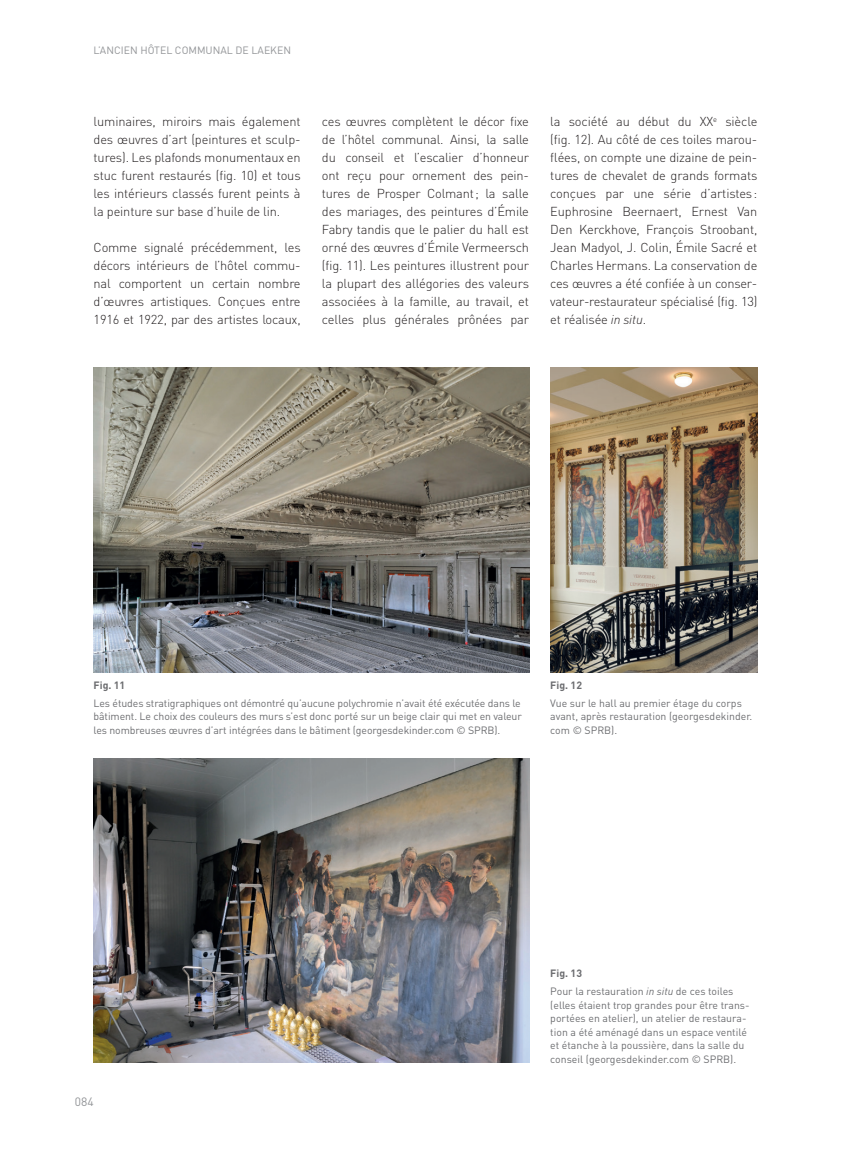
<style>
.page{position:relative;width:851px;height:1149px;background:#fff}
.page>*{position:absolute;margin:0;border:0;box-sizing:border-box;transform-origin:0 0}
.t1{font:300 12.9px/18px "DIN";letter-spacing:-.015em;color:#231f20;text-align:justify}
.t2{font:12px "DIN";color:#939598}
.t3{font:10.5px/13.5px "DIN";color:#6c6d70}
.t4{font:10.5px "DIN";color:#939598}
.t5{font:700 10.5px "DIN";color:#6c6d70}
.s1{font-family:"DINOT";font-style:italic}
.s2{font-weight:700}
</style>
<div class="page">
<img style="left:94px;top:368px;width:435px;height:304px">
<img style="left:94px;top:758px;width:435px;height:304px">
<img style="left:550px;top:368px;width:207px;height:304px">
<p class="t4" style="left:94px;top:44px;width:199px">L’ANCIEN HÔTEL COMMUNAL DE LAEKEN</p>
<p class="t1" style="left:94px;top:112px;width:208px">luminaires, miroirs mais également des œuvres d’art (peintures et sculp&shy;tures). Les plafonds monumentaux en stuc furent restaurés (fig. 10) et tous les intérieurs classés furent peints à la peinture sur base d’huile de lin.</p>
<p class="t1" style="left:94px;top:238px;width:208px">Comme signalé précédemment, les décors intérieurs de l’hôtel commu&shy;nal comportent un certain nombre d’œuvres artistiques. Conçues entre 1916 et 1922, par des artistes locaux,</p>
<p class="t1" style="left:322px;top:112px;width:208px">ces œuvres complètent le décor fixe de l’hôtel communal. Ainsi, la salle du conseil et l’escalier d’honneur ont reçu pour ornement des pein&shy;tures de Prosper Colmant; la salle des mariages, des peintures d’Émile Fabry tandis que le palier du hall est orné des œuvres d’Émile Vermeersch (fig. 11). Les peintures illustrent pour la plupart des allégories des valeurs associées à la famille, au travail, et celles plus générales prônées par</p>
<p class="t1" style="left:550px;top:112px;width:208px">la société au début du XX<sup>e</sup> siècle (fig. 12). Au côté de ces toiles marou&shy;flées, on compte une dizaine de pein&shy;tures de chevalet de grands formats conçues par une série d’artistes:<br>Euphrosine Beernaert, Ernest Van Den Kerckhove, François Stroobant, Jean Madyol, J. Colin, Émile Sacré et Charles Hermans. La conservation de ces œuvres a été confiée à un conser&shy;vateur-restaurateur spécialisé (fig. 13) et réalisée <span class="s1">in situ</span>.</p>
<p class="t5" style="left:94px;top:678px;width:33px">Fig. 11</p>
<p class="t3" style="left:94px;top:696px;width:429px;text-align:justify">Les études stratigraphiques ont démontré qu’aucune polychromie n’avait été exécutée dans le bâtiment. Le choix des couleurs des murs s’est donc porté sur un beige clair qui met en valeur les nombreuses œuvres d’art intégrées dans le bâtiment (georgesdekinder.com © SPRB).</p>
<p class="t5" style="left:550px;top:678px;width:33px">Fig. 12</p>
<p class="t3" style="left:550px;top:696px;width:203px">Vue sur le hall au premier étage du corps avant, après restauration (georgesdekinder. com © SPRB).</p>
<p class="t2" style="left:75px;top:1094px;width:20px">084</p>
<p class="t3" style="left:550px;top:964px;width:185px;line-height:17.7px"><span class="s2">Fig. 13<br></span>Pour la restauration <span class="s1">in situ</span> de ces toiles</p>
<p class="t3" style="left:550px;top:997px;width:201px">(elles étaient trop grandes pour être trans&shy;portées en atelier), un atelier de restaura&shy;tion a été aménagé dans un espace ventilé et étanche à la poussière, dans la salle du conseil (georgesdekinder.com © SPRB).</p>
</div>
